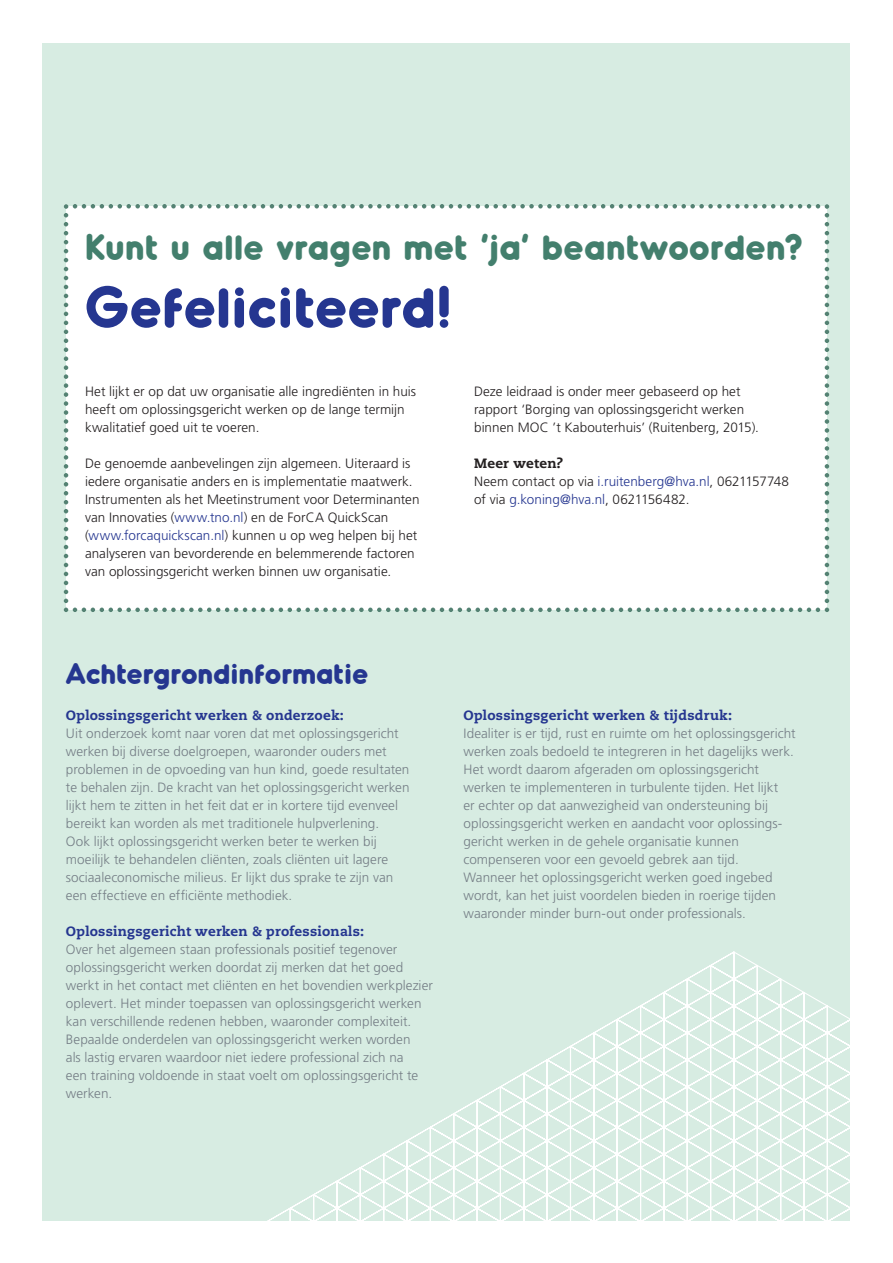
<style>
.page{position:relative;width:893px;height:1263px;background:#fff}
.page>*{position:absolute;margin:0;border:0;box-sizing:border-box;transform-origin:0 0}
.t1{font:700 60px "Oduda";letter-spacing:.025em;color:#253690}
.t2{font:700 37.5px "Oduda";letter-spacing:.03em;color:#437f6d}
.bold{font:700 30px "Oduda";letter-spacing:.025em;color:#253690}
.acties{font:300 13.5px/18px "Frutiger LT Std";letter-spacing:.005em;color:#757e86}
.acties-2{font:300 13.5px/18px "Frutiger LT Std";letter-spacing:.005em;color:#231f20}
.intro{font:800 13.5px "Caecilia LT Std";letter-spacing:.015em;color:#253690}
.intro-2{font:800 13.5px "Caecilia LT Std";letter-spacing:.015em;color:#231f20}
.s1{color:#253690}
</style>
<div class="page">
<div style="left:43px;top:43px;width:807px;height:1177px;background:#d7ece2"></div>
<div style="left:64px;top:204px;width:765px;height:408px;background:#fff"></div>
<svg style="left:690px;top:951px;width:160px;height:148px"></svg>
<svg style="left:478px;top:977px;width:235px;height:122px"></svg>
<svg style="left:243px;top:1099px;width:607px;height:122px"></svg>
<p class="t2" style="left:85px;top:233px;width:719px">Kunt u alle vragen met 'ja' beantwoorden?</p>
<p class="t1" style="left:85px;top:285px;width:367px">Gefeliciteerd!</p>
<p class="acties-2" style="left:85px;top:383px;width:333px">Het lijkt er op dat uw organisatie alle ingrediënten in huis heeft om oplossingsgericht werken op de lange termijn kwalitatief goed uit te voeren.</p>
<p class="acties-2" style="left:85px;top:455px;width:336px">De genoemde aanbevelingen zijn algemeen. Uiteraard is iedere organisatie anders en is implementatie maatwerk.<br>Instrumenten als het Meetinstrument voor Determinanten van Innovaties (<span class="s1">www.tno.nl</span>) en de ForCA QuickScan (<span class="s1">www.forcaquickscan.nl</span>) kunnen u op weg helpen bij het analyseren van bevorderende en belemmerende factoren van oplossingsgericht werken binnen uw organisatie.</p>
<p class="acties-2" style="left:474px;top:383px;width:268px">Deze leidraad is onder meer gebaseerd op het</p>
<p class="acties-2" style="left:474px;top:401px;width:272px">rapport ‘Borging van oplossingsgericht werken</p>
<p class="acties-2" style="left:474px;top:419px;width:286px">binnen MOC ’t Kabouterhuis’ (Ruitenberg, 2015).</p>
<p class="intro-2" style="left:474px;top:455px;width:91px">Meer weten?</p>
<p class="acties-2" style="left:474px;top:473px;width:316px">Neem contact op via <span class="s1">i.ruitenberg@hva.nl</span>, 0621157748</p>
<p class="acties-2" style="left:474px;top:491px;width:217px">of via <span class="s1">g.koning@hva.nl</span>, 0621156482.</p>
<p class="bold" style="left:66px;top:663px;width:304px">Achtergrondinformatie</p>
<p class="intro" style="left:66px;top:707px;width:279px">Oplossingsgericht werken &amp; onderzoek:</p>
<p class="acties" style="left:66px;top:725px;width:345px">Uit onderzoek komt naar voren dat met oplossingsgericht werken bij diverse doelgroepen, waaronder ouders met problemen in de opvoeding van hun kind, goede resultaten te behalen zijn. De kracht van het oplossingsgericht werken lijkt hem te zitten in het feit dat er in kortere tijd evenveel bereikt kan worden als met traditionele hulpverlening.<br>Ook lijkt oplossingsgericht werken beter te werken bij moeilijk te behandelen cliënten, zoals cliënten uit lagere sociaaleconomische milieus. Er lijkt dus sprake te zijn van</p>
<p class="acties" style="left:66px;top:887px;width:228px">een effectieve en efficiënte methodiek.</p>
<p class="intro" style="left:66px;top:923px;width:300px">Oplossingsgericht werken &amp; professionals:</p>
<p class="acties" style="left:66px;top:941px;width:369px">Over het algemeen staan professionals positief tegenover oplossingsgericht werken doordat zij merken dat het goed werkt in het contact met cliënten en het bovendien werkplezier oplevert. Het minder toepassen van oplossingsgericht werken kan verschillende redenen hebben, waaronder complexiteit.<br>Bepaalde onderdelen van oplossingsgericht werken worden<br>als lastig ervaren waardoor niet iedere professional zich na<br>een training voldoende in staat voelt om oplossingsgericht te werken.</p>
<p class="intro" style="left:463px;top:707px;width:270px">Oplossingsgericht werken &amp; tijdsdruk:</p>
<p class="acties" style="left:463px;top:725px;width:334px">Idealiter is er tijd, rust en ruimte om het oplossingsgericht werken zoals bedoeld te integreren in het dagelijks werk.</p>
<p class="acties" style="left:463px;top:761px;width:297px">Het wordt daarom afgeraden om oplossingsgericht</p>
<p class="acties" style="left:463px;top:779px;width:316px">werken te implementeren in turbulente tijden. Het lijkt</p>
<p class="acties" style="left:463px;top:797px;width:320px">er echter op dat aanwezigheid van ondersteuning bij oplossingsgericht werken en aandacht voor oplossings-</p>
<p class="acties" style="left:463px;top:833px;width:277px">gericht werken in de gehele organisatie kunnen</p>
<p class="acties" style="left:463px;top:851px;width:277px">compenseren voor een gevoeld gebrek aan tijd.</p>
<p class="acties" style="left:463px;top:869px;width:311px">Wanneer het oplossingsgericht werken goed ingebed</p>
<p class="acties" style="left:463px;top:887px;width:314px">wordt, kan het juist voordelen bieden in roerige tijden waaronder minder burn-out onder professionals.</p>
</div>
